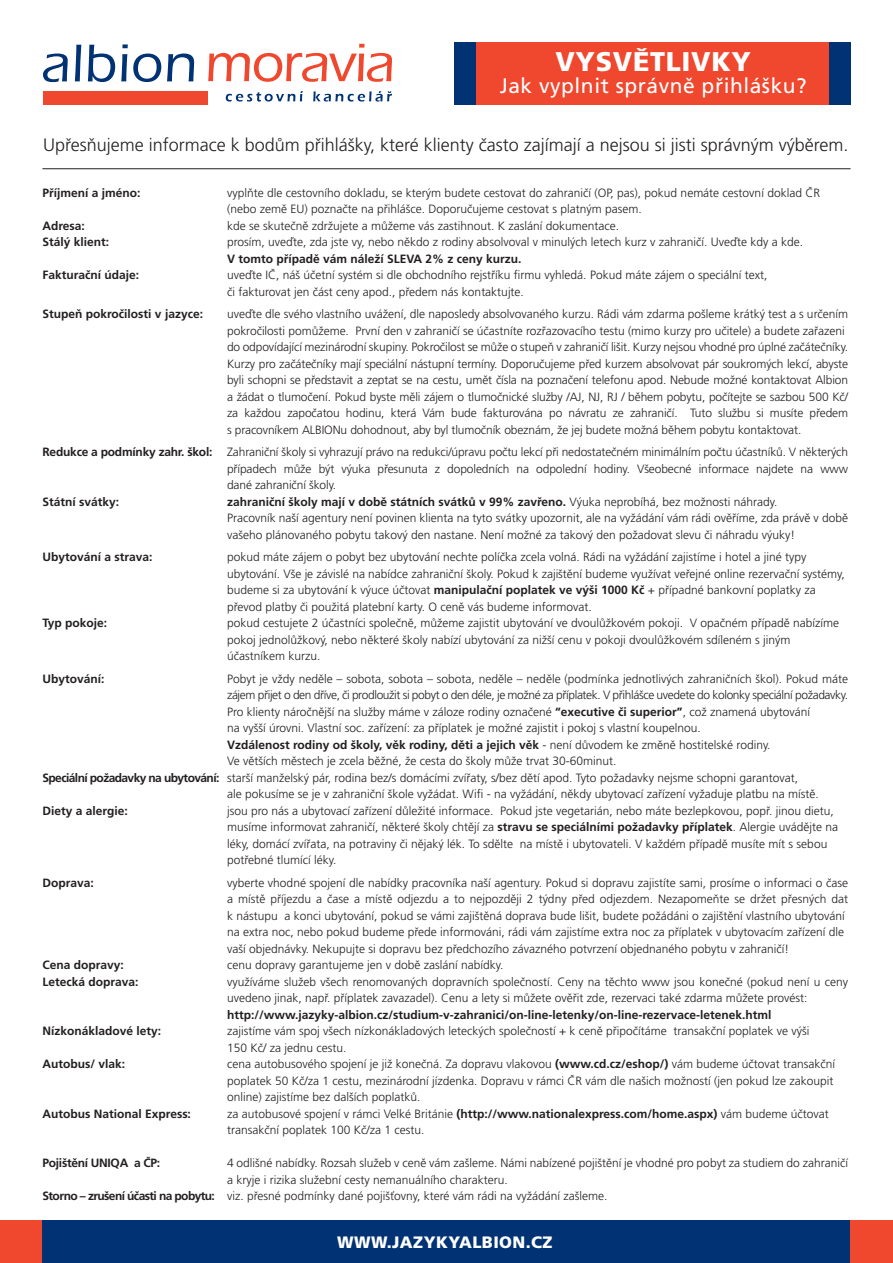
<style>
.page{position:relative;width:893px;height:1263px;background:#fff}
.page>*{position:absolute;margin:0;border:0;box-sizing:border-box;transform-origin:0 0}
.t1{font:900 27px "Frutiger CE";letter-spacing:.025em;color:#fff}
.t2{font:21px "Frutiger CE";letter-spacing:.025em;color:#fff}
.t3{font:300 18px "Frutiger CE";color:#231f20}
.t4{font:900 16.5px "Frutiger CE";letter-spacing:.025em;color:#fff}
.t5{font:300 12px/16.5px "Frutiger CE";color:#231f20}
.t6{font:700 12px "Frutiger CE";color:#231f20}
.t7{font:300 12px "Frutiger CE";letter-spacing:-.03em;color:#231f20}
.t8{font:700 12px "Frutiger CE";letter-spacing:-.025em;color:#231f20}
.s1{font-weight:700}
.s2{font-weight:300}
</style>
<div class="page">
<div style="left:0;top:1220px;width:893px;height:43px;background:#013374"></div>
<div style="left:0;top:1220px;width:42px;height:43px;background:#ef482e"></div>
<div style="left:850px;top:1220px;width:43px;height:43px;background:#ef482e"></div>
<div style="left:476px;top:43px;width:356px;height:62px;background:#ef482e"></div>
<svg style="left:208px;top:44px;width:184px;height:38px"></svg>
<svg style="left:226px;top:91px;width:77px;height:11px"></svg>
<svg style="left:313px;top:91px;width:79px;height:11px"></svg>
<div style="left:43px;top:91px;width:165px;height:14px;background:#ef482e"></div>
<svg style="left:43px;top:54px;width:25px;height:28px"></svg>
<svg style="left:75px;top:45px;width:6px;height:36px"></svg>
<svg style="left:88px;top:45px;width:27px;height:37px"></svg>
<svg style="left:121px;top:44px;width:40px;height:38px"></svg>
<svg style="left:167px;top:54px;width:27px;height:27px"></svg>
<div style="left:455px;top:43px;width:21px;height:62px;background:#013374"></div>
<div style="left:829px;top:43px;width:21px;height:62px;background:#013374"></div>
<hr style="left:42px;top:168px;width:808px;height:1px;background:#231f20">
<h1 class="t1" style="left:555px;top:52px;width:197px">VYSVĚTLIVKY</h1>
<h2 class="t2" style="left:500px;top:74px;width:308px">Jak vyplnit správně přihlášku?</h2>
<h3 class="t3" style="left:43px;top:137px;width:807px">Upřesňujeme informace k bodům přihlášky, které klienty často zajímají a nejsou si jisti správným výběrem.</h3>
<p class="t6" style="left:43px;top:188px;width:100px">Příjmení a jméno:</p>
<p class="t5" style="left:227px;top:185px;width:594px">vyplňte dle cestovního dokladu, se kterým budete cestovat do zahraničí (OP, pas), pokud nemáte cestovní doklad ČR (nebo země EU) poznačte na přihlášce. Doporučujeme cestovat s platným pasem.</p>
<p class="t6" style="left:43px;top:221px;width:44px">Adresa:</p>
<p class="t5" style="left:227px;top:218px;width:394px">kde se skutečně zdržujete a můžeme vás zastihnout. K zaslání dokumentace.</p>
<p class="t6" style="left:43px;top:237px;width:68px">Stálý klient:</p>
<p class="t5" style="left:227px;top:235px;width:578px">prosím, uveďte, zda jste vy, nebo někdo z rodiny absolvoval v minulých letech kurz v zahraničí. Uveďte kdy a kde.</p>
<p class="t6" style="left:227px;top:254px;width:296px">V tomto případě vám náleží SLEVA 2% z ceny kurzu.</p>
<p class="t6" style="left:43px;top:270px;width:98px">Fakturační údaje:</p>
<p class="t5" style="left:227px;top:268px;width:542px">uveďte IČ, náš účetní systém si dle obchodního rejstříku firmu vyhledá. Pokud máte zájem o speciální text, či fakturovat jen část ceny apod., předem nás kontaktujte.</p>
<p class="t6" style="left:43px;top:309px;width:162px">Stupeň pokročilosti v jazyce:</p>
<p class="t5" style="left:227px;top:307px;width:623px">uveďte dle svého vlastního uvážení, dle naposledy absolvovaného kurzu. Rádi vám zdarma pošleme krátký test a s určením pokročilosti pomůžeme. První den v zahraničí se účastníte rozřazovacího testu (mimo kurzy pro učitele) a budete zařazeni do odpovídající mezinárodní skupiny. Pokročilost se může o stupeň v zahraničí lišit. Kurzy nejsou vhodné pro úplné začátečníky.<br>Kurzy pro začátečníky mají speciální nástupní termíny. Doporučujeme před kurzem absolvovat pár soukromých lekcí, abyste byli schopni se představit a zeptat se na cestu, umět čísla na poznačení telefonu apod. Nebude možné kontaktovat Albion a žádat o tlumočení. Pokud byste měli zájem o tlumočnické služby /AJ, NJ, RJ / během pobytu, počítejte se sazbou 500 Kč/ za každou započatou hodinu, která Vám bude fakturována po návratu ze zahraničí. Tuto službu si musíte předem s pracovníkem ALBIONu dohodnout, aby byl tlumočník obeznám, že jej budete možná během pobytu kontaktovat.</p>
<p class="t5" style="left:227px;top:445px;width:623px;text-align:justify;text-indent:-184px"><span class="s1">Redukce a podmínky zahr. škol:</span> Zahraniční školy si vyhrazují právo na redukci/úpravu počtu lekcí při nedostatečném minimálním počtu účastníků. V některých případech může být výuka přesunuta z dopoledních na odpolední hodiny. Všeobecné informace najdete na www dané zahraniční školy.</p>
<p class="t6" style="left:43px;top:497px;width:78px">Státní svátky:</p>
<p class="t5" style="left:227px;top:494px;width:623px"><span class="s1">zahraniční školy mají v době státních svátků v 99% zavřeno.</span> Výuka neprobíhá, bez možnosti náhrady.<br>Pracovník naší agentury není povinen klienta na tyto svátky upozornit, ale na vyžádání vám rádi ověříme, zda právě v době vašeho plánovaného pobytu takový den nastane. Není možné za takový den požadovat slevu či náhradu výuky!</p>
<p class="t6" style="left:43px;top:552px;width:112px">Ubytování a strava:</p>
<p class="t5" style="left:227px;top:550px;width:619px">pokud máte zájem o pobyt bez ubytování nechte políčka zcela volná. Rádi na vyžádání zajistíme i hotel a jiné typy ubytování. Vše je závislé na nabídce zahraniční školy. Pokud k zajištění budeme využívat veřejné online rezervační systémy, budeme si za ubytování k výuce účtovat <span class="s1">manipulační poplatek ve výši 1000 Kč</span> + případné bankovní poplatky za převod platby či použitá platební karty. O ceně vás budeme informovat.</p>
<p class="t6" style="left:43px;top:618px;width:66px">Typ pokoje:</p>
<p class="t5" style="left:227px;top:616px;width:614px">pokud cestujete 2 účastníci společně, můžeme zajistit ubytování ve dvoulůžkovém pokoji. V opačném případě nabízíme pokoj jednolůžkový, nebo některé školy nabízí ubytování za nižší cenu v pokoji dvoulůžkovém sdíleném s jiným účastníkem kurzu.</p>
<p class="t6" style="left:43px;top:674px;width:64px">Ubytování:</p>
<p class="t5" style="left:227px;top:671px;width:623px">Pobyt je vždy neděle – sobota, sobota – sobota, neděle – neděle (podmínka jednotlivých zahraničních škol). Pokud máte</p>
<p class="t7" style="left:227px;top:690px;width:622px">zájem přijet o den dříve, či prodloužit si pobyt o den déle, je možné za příplatek. V přihlášce uvedete do kolonky speciální požadavky.</p>
<p class="t5" style="left:227px;top:704px;width:584px">Pro klienty náročnější na služby máme v záloze rodiny označené <span class="s1">“executive či superior”</span>, což znamená ubytování</p>
<p class="t5" style="left:227px;top:721px;width:475px">na vyšší úrovni. Vlastní soc. zařízení: za příplatek je možné zajistit i pokoj s vlastní koupelnou.</p>
<p class="t6" style="left:227px;top:740px;width:545px">Vzdálenost rodiny od školy, věk rodiny, děti a jejich věk <span class="s2">- není důvodem ke změně hostitelské rodiny.</span></p>
<p class="t5" style="left:227px;top:754px;width:391px">Ve větších městech je zcela běžné, že cesta do školy může trvat 30-60minut.</p>
<p class="t5" style="left:43px;top:770px;width:757px"><span class="s1">Speciální požadavky na ubytování:</span> starší manželský pár, rodina bez/s domácími zvířaty, s/bez dětí apod. Tyto požadavky nejsme schopni garantovat,</p>
<p class="t5" style="left:227px;top:787px;width:593px">ale pokusíme se je v zahraniční škole vyžádat. Wifi - na vyžádání, někdy ubytovací zařízení vyžaduje platbu na místě.</p>
<p class="t6" style="left:43px;top:806px;width:87px">Diety a alergie:</p>
<p class="t5" style="left:227px;top:803px;width:613px">jsou pro nás a ubytovací zařízení důležité informace. Pokud jste vegetarián, nebo máte bezlepkovou, popř. jinou dietu, musíme informovat zahraničí, některé školy chtějí za <span class="s1">stravu se speciálními požadavky příplatek</span>. Alergie uvádějte na léky, domácí zvířata, na potraviny či nějaký lék. To sdělte na místě i ubytovateli. V každém případě musíte mít s sebou potřebné tlumící léky.</p>
<p class="t6" style="left:43px;top:878px;width:53px">Doprava:</p>
<p class="t5" style="left:227px;top:875px;width:623px">vyberte vhodné spojení dle nabídky pracovníka naší agentury. Pokud si dopravu zajistíte sami, prosíme o informaci o čase a místě příjezdu a čase a místě odjezdu a to nejpozději 2 týdny před odjezdem. Nezapomeňte se držet přesných dat k nástupu a konci ubytování, pokud se vámi zajištěná doprava bude lišit, budete požádáni o zajištění vlastního ubytování na extra noc, nebo pokud budeme přede informováni, rádi vám zajistíme extra noc za příplatek v ubytovacím zařízení dle vaší objednávky. Nekupujte si dopravu bez předchozího závazného potvrzení objednaného pobytu v zahraničí!</p>
<p class="t6" style="left:43px;top:960px;width:83px">Cena dopravy:</p>
<p class="t5" style="left:227px;top:958px;width:278px">cenu dopravy garantujeme jen v době zaslání nabídky.</p>
<p class="t6" style="left:43px;top:977px;width:98px">Letecká doprava:</p>
<p class="t5" style="left:227px;top:974px;width:623px">využíváme služeb všech renomovaných dopravních společností. Ceny na těchto www jsou konečné (pokud není u ceny uvedeno jinak, např. příplatek zavazadel). Cenu a lety si můžete ověřit zde, rezervaci také zdarma můžete provést:</p>
<p class="t6" style="left:227px;top:1010px;width:546px">http://www.jazyky-albion.cz/studium-v-zahranici/on-line-letenky/on-line-rezervace-letenek.html</p>
<p class="t6" style="left:43px;top:1026px;width:120px">Nízkonákladové lety:</p>
<p class="t5" style="left:227px;top:1024px;width:584px">zajistíme vám spoj všech nízkonákladových leteckých společností + k ceně připočítáme transakční poplatek ve výši<br>150 Kč/ za jednu cestu.</p>
<p class="t6" style="left:43px;top:1059px;width:84px">Autobus/ vlak:</p>
<p class="t5" style="left:227px;top:1057px;width:610px">cena autobusového spojení je již konečná. Za dopravu vlakovou <span class="s1">(www.cd.cz/eshop/)</span> vám budeme účtovat transakční poplatek 50 Kč/za 1 cestu, mezinárodní jízdenka. Dopravu v rámci ČR vám dle našich možností (jen pokud lze zakoupit online) zajistíme bez dalších poplatků.</p>
<p class="t6" style="left:43px;top:1109px;width:150px">Autobus National Express:</p>
<p class="t5" style="left:227px;top:1106px;width:603px">za autobusové spojení v rámci Velké Británie <span class="s1">(http://www.nationalexpress.com/home.aspx)</span> vám budeme účtovat transakční poplatek 100 Kč/za 1 cestu.</p>
<p class="t8" style="left:43px;top:1158px;width:119px">Pojištění UNIQA a ČP:</p>
<p class="t5" style="left:227px;top:1156px;width:622px">4 odlišné nabídky. Rozsah služeb v ceně vám zašleme. Námi nabízené pojištění je vhodné pro pobyt za studiem do zahraničí</p>
<p class="t5" style="left:227px;top:1172px;width:282px">a kryje i rizika služební cesty nemanuálního charakteru.</p>
<p class="t5" style="left:43px;top:1189px;width:566px"><span class="s1">Storno – zrušení účasti na pobytu:</span> viz. přesné podmínky dané pojišťovny, které vám rádi na vyžádání zašleme.</p>
<h3 class="t4" style="left:337px;top:1237px;width:217px">WWW.JAZYKYALBION.CZ</h3>
</div>
